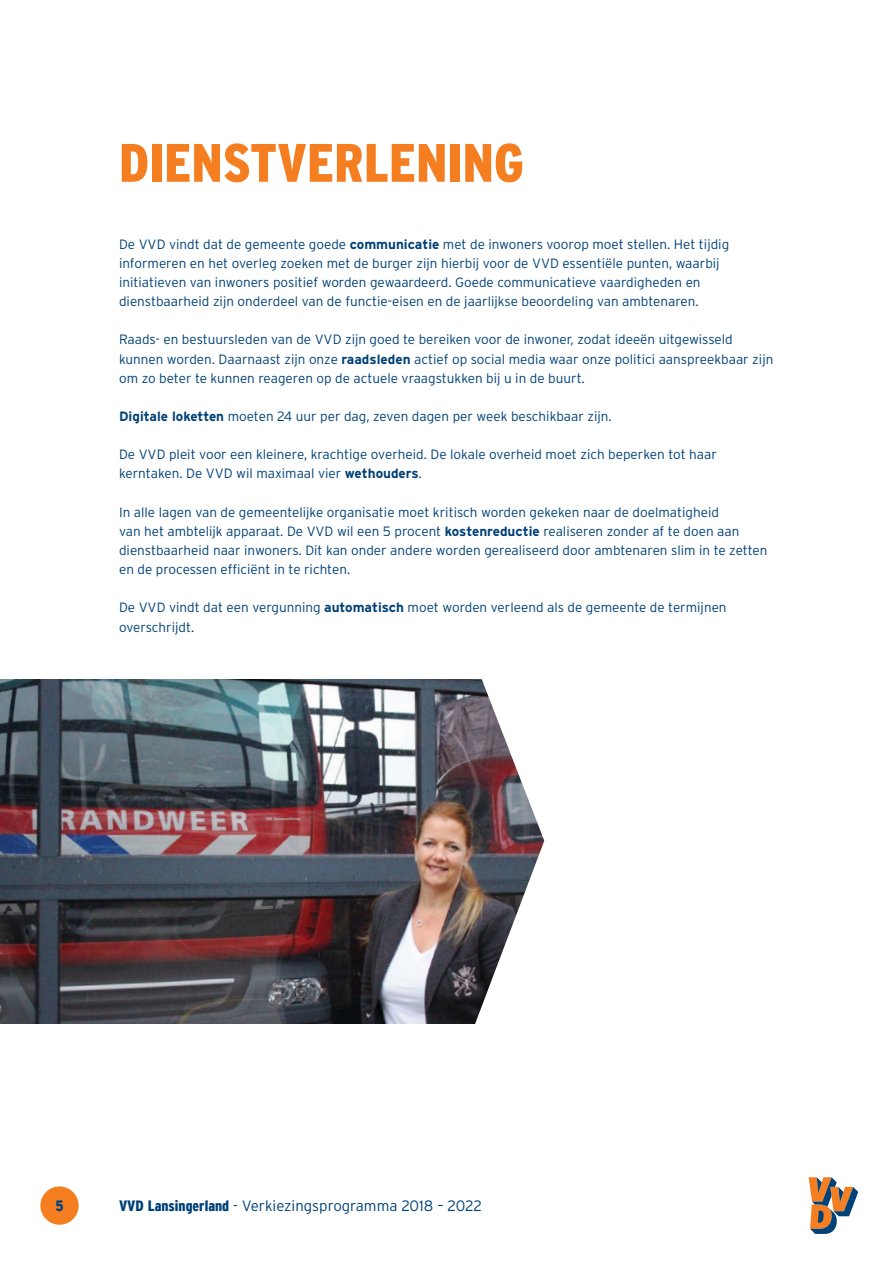
<style>
.page{position:relative;width:893px;height:1263px;background:#fff}
.page>*{position:absolute;margin:0;border:0;box-sizing:border-box;transform-origin:0 0}
.t1{font:900 condensed 54px "Interstate Plus";color:#f57e20}
.t2{font:300 15px "Interstate Plus";color:#004177}
.t3{font:900 condensed 15px "Interstate Plus";color:#004177}
.t4{font:300 13.5px/19.2px "Interstate Plus";color:#004177}
.s1{font-weight:700}
.s2{font-weight:900;font-stretch:condensed}
</style>
<div class="page">
<img style="left:0;top:679px;width:468px;height:345px">
<svg style="left:468px;top:679px;width:77px;height:345px"></svg>
<div style="left:40px;top:1186px;width:39px;height:39px;background:#f57e20;border-radius:50%"></div>
<svg style="left:809px;top:1177px;width:49px;height:57px"></svg>
<p class="t1" style="left:119px;top:133px;width:406px">DIENSTVERLENING</p>
<p class="t4" style="left:119px;top:234px;width:612px">De VVD vindt dat de gemeente goede <span class="s1">communicatie</span> met de inwoners voorop moet stellen. Het tijdig informeren en het overleg zoeken met de burger zijn hierbij voor de VVD essentiële punten, waarbij initiatieven van inwoners positief worden gewaardeerd. Goede communicatieve vaardigheden en dienstbaarheid zijn onderdeel van de functie-eisen en de jaarlijkse beoordeling van ambtenaren.</p>
<p class="t4" style="left:119px;top:330px;width:656px">Raads- en bestuursleden van de VVD zijn goed te bereiken voor de inwoner, zodat ideeën uitgewisseld kunnen worden. Daarnaast zijn onze <span class="s1">raadsleden</span> actief op social media waar onze politici aanspreekbaar zijn om zo beter te kunnen reageren op de actuele vraagstukken bij u in de buurt.</p>
<p class="t4" style="left:119px;top:406px;width:494px"><span class="s1">Digitale loketten</span> moeten 24 uur per dag, zeven dagen per week beschikbaar zijn.</p>
<p class="t4" style="left:119px;top:445px;width:599px">De VVD pleit voor een kleinere, krachtige overheid. De lokale overheid moet zich beperken tot haar kerntaken. De VVD wil maximaal vier <span class="s1">wethouders</span>.</p>
<p class="t4" style="left:119px;top:502px;width:650px">In alle lagen van de gemeentelijke organisatie moet kritisch worden gekeken naar de doelmatigheid<br>van het ambtelijk apparaat. De VVD wil een 5 procent <span class="s1">kostenreductie</span> realiseren zonder af te doen aan dienstbaarheid naar inwoners. Dit kan onder andere worden gerealiseerd door ambtenaren slim in te zetten en de processen efficiënt in te richten.</p>
<p class="t4" style="left:119px;top:598px;width:609px">De VVD vindt dat een vergunning <span class="s1">automatisch</span> moet worden verleend als de gemeente de termijnen overschrijdt.</p>
<p class="t3" style="left:55px;top:1197px;width:10px">5</p>
<p class="t2" style="left:119px;top:1197px;width:364px"><span class="s2">VVD Lansingerland</span> - Verkiezingsprogramma 2018 – 2022</p>
</div>
